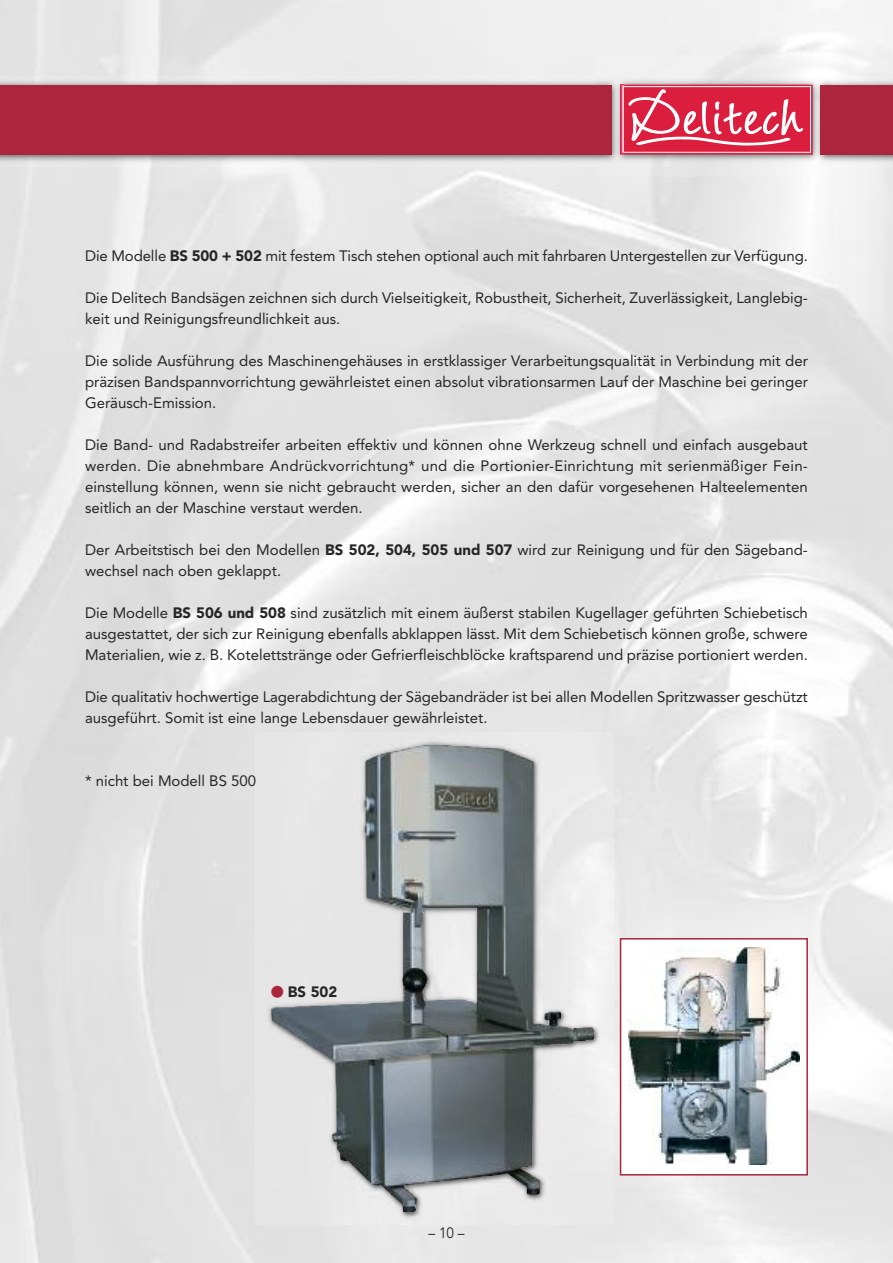
<style>
.page{position:relative;width:893px;height:1263px;background:#fff}
.page>*{position:absolute;margin:0;border:0;box-sizing:border-box;transform-origin:0 0}
.t1{font:15px/21px "Avenir";color:#272627}
.t2{font:900 15px "Avenir";color:#272627}
.t3{font:15px "Avenir";color:#272627;scale:.9 1}
.s1{font-weight:900}
.s2{font-family:"European Pi One";font-weight:400;color:#ab253c}
</style>
<div class="page">
<img style="left:596px;top:55px;width:234px;height:122px">
<div style="left:621px;top:85px;width:191px;height:69px;background:#db1e3d"></div>
<div style="left:622px;top:86px;width:189px;height:67px;border:1px solid #fff"></div>
<svg style="left:628px;top:89px;width:175px;height:57px"></svg>
<img style="left:0;top:76px;width:623px;height:90px">
<img style="left:621px;top:85px;width:2px;height:69px">
<div style="left:0;top:85px;width:611px;height:69px;background:#ab253c"></div>
<img style="left:811px;top:76px;width:82px;height:90px">
<img style="left:811px;top:85px;width:1px;height:69px">
<div style="left:821px;top:85px;width:72px;height:69px;background:#ab253c"></div>
<img style="left:271px;top:743px;width:324px;height:470px">
<img style="left:628px;top:947px;width:171px;height:217px">
<div style="left:620px;top:938px;width:188px;height:237px;border:2px solid #ab253c"></div>
<p class="t1" style="left:85px;top:246px;width:724px">Die Modelle <span class="s1">BS 500 + 502</span> mit festem Tisch stehen optional auch mit fahrbaren Untergestellen zur Verfügung.</p>
<p class="t1" style="left:85px;top:288px;width:724px">Die Delitech Bandsägen zeichnen sich durch Vielseitigkeit, Robustheit, Sicherheit, Zuverlässigkeit, Langlebig&shy;keit und Reinigungsfreundlichkeit aus.</p>
<p class="t1" style="left:85px;top:351px;width:724px;text-align:justify">Die solide Ausführung des Maschinengehäuses in erstklassiger Verarbeitungsqualität in Verbindung mit der präzisen Bandspannvorrichtung gewährleistet einen absolut vibrationsarmen Lauf der Maschine bei geringer Geräusch-Emission.</p>
<p class="t1" style="left:85px;top:435px;width:724px;text-align:justify">Die Band- und Radabstreifer arbeiten effektiv und können ohne Werkzeug schnell und einfach ausgebaut werden. Die abnehmbare Andrückvorrichtung* und die Portionier-Einrichtung mit serienmäßiger Fein&shy;einstellung können, wenn sie nicht gebraucht werden, sicher an den dafür vorgesehenen Halteelementen seitlich an der Maschine verstaut werden.</p>
<p class="t1" style="left:85px;top:540px;width:724px">Der Arbeitstisch bei den Modellen <span class="s1">BS 502, 504, 505 und 507</span> wird zur Reinigung und für den Sägeband&shy;wechsel nach oben geklappt.</p>
<p class="t1" style="left:85px;top:603px;width:724px;text-align:justify">Die Modelle <span class="s1">BS 506 und 508</span> sind zusätzlich mit einem äußerst stabilen Kugellager geführten Schiebetisch ausgestattet, der sich zur Reinigung ebenfalls abklappen lässt. Mit dem Schiebetisch können große, schwere Materialien, wie z. B. Kotelettstränge oder Gefrierfleischblöcke kraftsparend und präzise portioniert werden.</p>
<p class="t1" style="left:85px;top:687px;width:724px">Die qualitativ hochwertige Lagerabdichtung der Sägebandräder ist bei allen Modellen Spritzwasser geschützt ausgeführt. Somit ist eine lange Lebensdauer gewährleistet.</p>
<p class="t1" style="left:85px;top:771px;width:173px">* nicht bei Modell BS 500</p>
<p class="t2" style="left:271px;top:985px;width:68px"><span class="s2">-</span> BS 502</p>
<p class="t3" style="left:428px;top:1227px;width:41px">–10–</p>
</div>
